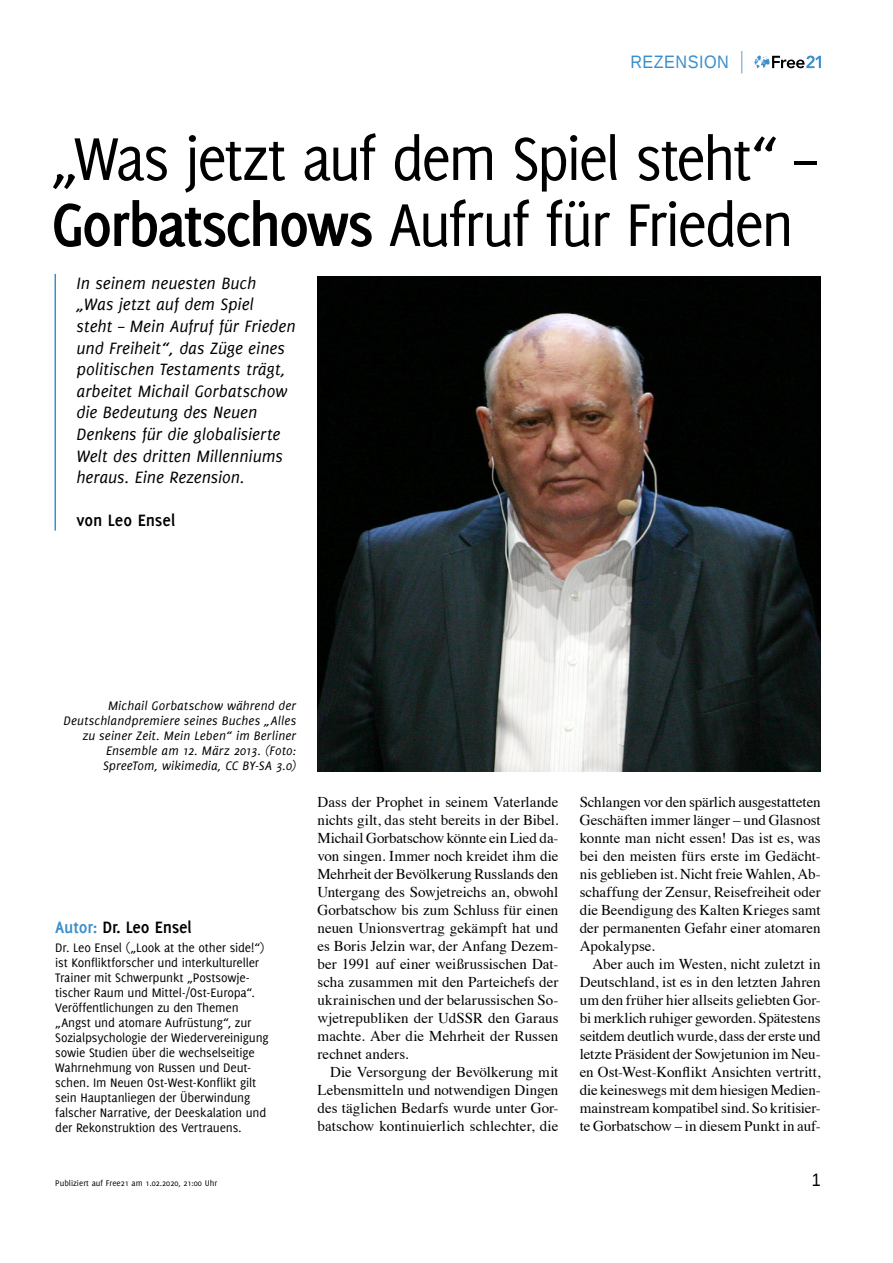
<style>
.page{position:relative;width:893px;height:1263px;background:#fff}
.page>*{position:absolute;margin:0;border:0;box-sizing:border-box;transform-origin:0 0}
.t1{font:66px/66px "Delicious";letter-spacing:-.045em;color:#000;scale:.96 1}
.t2{font:italic 18px/21.6px "Delicious";color:#000}
.t3{font:700 18px "Delicious";letter-spacing:-.01em;color:#000}
.t4{font:18px "Liberation Sans";letter-spacing:.03em;color:#3a8ecb;scale:.9 1}
.t5{font:18px "Liberation Sans";color:#000;scale:.9 1}
.t6{font:15px/18px "Times";letter-spacing:.005em;color:#000;text-align:justify}
.t7{font:13.5px/15px "Delicious";letter-spacing:-.015em;color:#000}
.t8{font:italic 13.5px/15px "Delicious";letter-spacing:.01em;color:#000;text-align:right}
.t9{font:9px "Delicious";color:#000}
.s1{font-weight:700}
.s2{color:#3a8ecb}
</style>
<div class="page">
<svg style="left:755px;top:55px;width:66px;height:13px"></svg>
<svg style="left:741px;top:51px;width:1px;height:23px"></svg>
<hr style="left:55px;top:274px;width:1px;height:257px;background:#3a8ecb">
<img style="left:317px;top:276px;width:504px;height:495px">
<p class="t4" style="left:630px;top:52px;width:111px">REZENSION</p>
<h1 class="t1" style="left:51px;top:124px;width:799px">„Was jetzt auf dem Spiel steht“ –<br><span class="s1">Gorbatschows</span> Aufruf für Frieden</h1>
<p class="t2" style="left:77px;top:272px;width:221px">In seinem neuesten Buch „Was jetzt auf dem Spiel<br>steht – Mein Aufruf für Frieden und Freiheit“, das Züge eines politischen Testaments trägt, arbeitet Michail Gorbatschow die Bedeutung des Neuen<br>Denkens für die globalisierte<br>Welt des dritten Millenniums heraus. Eine Rezension.</p>
<p class="t3" style="left:77px;top:510px;width:100px">von Leo Ensel</p>
<p class="t8" style="left:63px;top:698px;width:234px">Michail Gorbatschow während der Deutschlandpremiere seines Buches „Alles zu seiner Zeit. Mein Leben“ im Berliner Ensemble am 12. März 2013. (Foto:<br>SpreeTom, wikimedia, CC BY-SA 3.0)</p>
<p class="t3" style="left:55px;top:917px;width:138px"><span class="s2">Autor:</span> Dr. Leo Ensel</p>
<p class="t7" style="left:55px;top:940px;width:215px">Dr. Leo Ensel („Look at the other side!“) ist Konfliktforscher und interkultureller Trainer mit Schwerpunkt „Postsowje&shy;tischer Raum und Mittel-/Ost-Europa“.<br>Veröffentlichungen zu den Themen „Angst und atomare Aufrüstung“, zur Sozialpsychologie der Wiedervereinigung sowie Studien über die wechselseitige Wahrnehmung von Russen und Deut&shy;schen. Im Neuen Ost-West-Konflikt gilt sein Hauptanliegen der Überwindung falscher Narrative, der Deeskalation und der Rekonstruktion des Vertrauens.</p>
<p class="t6" style="left:317px;top:792px;width:242px">Dass der Prophet in seinem Vaterlande nichts gilt, das steht bereits in der Bibel.<br>Michail Gorbatschow könnte ein Lied da&shy;von singen. Immer noch kreidet ihm die Mehrheit der Bevölkerung Russlands den Untergang des Sowjetreichs an, obwohl Gorbatschow bis zum Schluss für einen neuen Unionsvertrag gekämpft hat und es Boris Jelzin war, der Anfang Dezem&shy;ber 1991 auf einer weißrussischen Dat&shy;scha zusammen mit den Parteichefs der ukrainischen und der belarussischen So&shy;wjetrepubliken der UdSSR den Garaus machte. Aber die Mehrheit der Russen rechnet anders.</p>
<p class="t6" style="left:317px;top:1062px;width:242px;text-indent:13px">Die Versorgung der Bevölkerung mit Lebensmitteln und notwendigen Dingen des täglichen Bedarfs wurde unter Gor&shy;batschow kontinuierlich schlechter, die</p>
<p class="t6" style="left:580px;top:792px;width:242px">Schlangen vor den spärlich ausgestatteten Geschäften immer länger – und Glasnost konnte man nicht essen! Das ist es, was bei den meisten fürs erste im Gedächt&shy;nis geblieben ist. Nicht freie Wahlen, Ab&shy;schaffung der Zensur, Reisefreiheit oder die Beendigung des Kalten Krieges samt der permanenten Gefahr einer atomaren Apokalypse.</p>
<p class="t6" style="left:580px;top:954px;width:242px;text-indent:13px">Aber auch im Westen, nicht zuletzt in Deutschland, ist es in den letzten Jahren um den früher hier allseits geliebten Gor&shy;bi merklich ruhiger geworden. Spätestens seitdem deutlich wurde, dass der erste und letzte Präsident der Sowjetunion im Neu&shy;en Ost-West-Konflikt Ansichten vertritt, die keineswegs mit dem hiesigen Medien&shy;mainstream kompatibel sind. So kritisier&shy;te Gorbatschow – in diesem Punkt in auf-</p>
<p class="t9" style="left:55px;top:1178px;width:163px">Publiziert auf Free21 am 1.02.2020, 21:00 Uhr</p>
<p class="t5" style="left:812px;top:1169px;width:12px">1</p>
</div>
